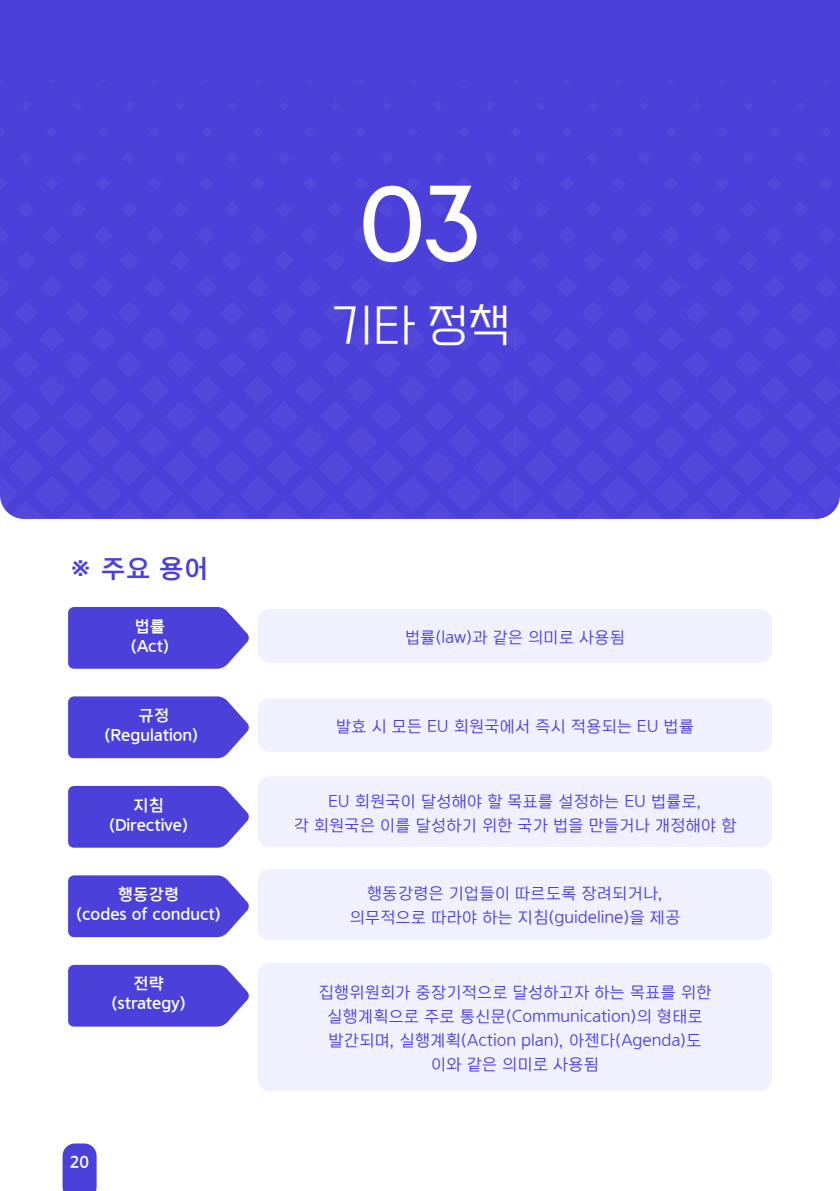
<style>
.page{position:relative;width:840px;height:1191px;background:#fff}
.page>*{position:absolute;margin:0;border:0;box-sizing:border-box;transform-origin:0 0}
.t1{font:104px "Aqua Grotesque";color:#fff}
.t2{font:46px "Cafe 24 Ohsquareair";color:#fff}
.t3{font:700 26px "Koddi UD On Gothic";color:#4b40da}
.t4{font:16px/24px "Koddi UD On Gothic";color:#4b40da;text-align:center}
.t5{font:700 16px/20px "Koddi UD On Gothic";color:#fff;text-align:center}
</style>
<div class="page">
<svg style="left:62px;top:1143px;width:34px;height:48px;background:#564cdc"></svg>
<div style="left:0;top:0;width:839px;height:81px;background:#4b40da"></div>
<div style="left:0;top:81px;width:839px;height:438px;background:#4b40da"></div>
<svg style="left:68px;top:607px;width:181px;height:61px;background:#574cdc"></svg>
<svg style="left:68px;top:696px;width:181px;height:62px;background:#584edc"></svg>
<svg style="left:68px;top:875px;width:181px;height:62px;background:#584edc"></svg>
<svg style="left:68px;top:786px;width:181px;height:61px;background:#574cdc"></svg>
<svg style="left:68px;top:964px;width:181px;height:62px;background:#594fdc"></svg>
<div style="left:258px;top:609px;width:513px;height:53px;background:#f0f0ff;border-radius:11px"></div>
<div style="left:258px;top:698px;width:513px;height:53px;background:#f0f0ff;border-radius:11px"></div>
<div style="left:258px;top:869px;width:513px;height:71px;background:#f0f0ff;border-radius:11px"></div>
<div style="left:258px;top:776px;width:513px;height:71px;background:#f0f0ff;border-radius:11px"></div>
<div style="left:258px;top:962px;width:513px;height:128px;background:#f0f0ff;border-radius:11px"></div>
<h1 class="t1" style="left:355px;top:170px;width:131px">03</h1>
<h2 class="t2" style="left:332px;top:302px;width:180px">기타 정책</h2>
<h3 class="t3" style="left:68px;top:552px;width:142px">※ 주요 용어</h3>
<p class="t5" style="left:131px;top:615px;width:40px;text-align:left">법률 (Act)</p>
<p class="t5" style="left:104px;top:705px;width:95px">규정 (Regulation)</p>
<p class="t5" style="left:109px;top:794px;width:80px">지침 (Directive)</p>
<p class="t5" style="left:76px;top:884px;width:146px">행동강령<br>(codes of conduct)</p>
<p class="t5" style="left:111px;top:973px;width:76px">전략 (strategy)</p>
<p class="t5" style="left:70px;top:1152px;width:21px">20</p>
<p class="t4" style="left:404px;top:624px;width:221px">법률(law)과 같은 의미로 사용됨</p>
<p class="t4" style="left:335px;top:713px;width:359px">발효 시 모든 EU 회원국에서 즉시 적용되는 EU 법률</p>
<p class="t4" style="left:293px;top:788px;width:444px">EU 회원국이 달성해야 할 목표를 설정하는 EU 법률로,<br>각 회원국은 이를 달성하기 위한 국가 법을 만들거나 개정해야 함</p>
<p class="t4" style="left:349px;top:881px;width:332px">행동강령은 기업들이 따르도록 장려되거나, 의무적으로 따라야 하는 지침(guideline)을 제공</p>
<p class="t4" style="left:318px;top:979px;width:394px">집행위원회가 중장기적으로 달성하고자 하는 목표를 위한 실행계획으로 주로 통신문(Communication)의 형태로 발간되며, 실행계획(Action plan), 아젠다(Agenda)도 이와 같은 의미로 사용됨</p>
</div>
